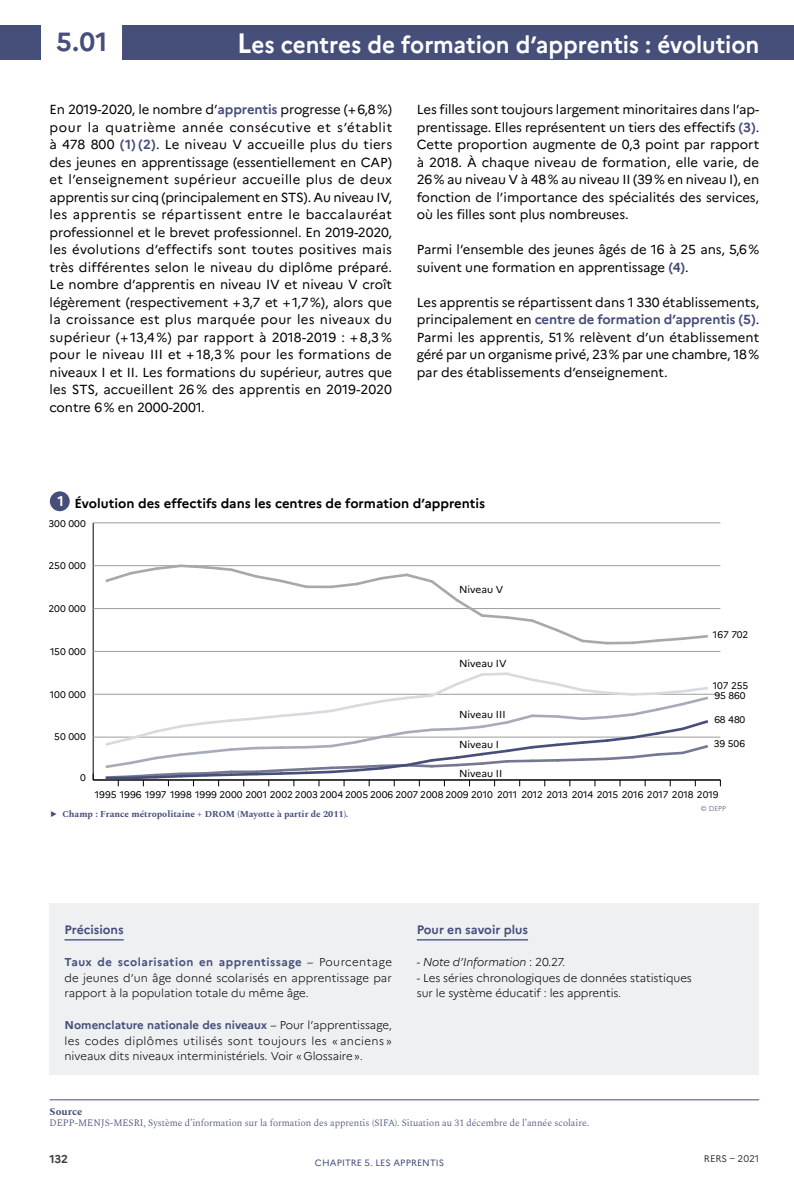
<style>
.page{position:relative;width:794px;height:1191px;background:#fff}
.page>*{position:absolute;margin:0;border:0;box-sizing:border-box;transform-origin:0 0}
.N__page_fiche{font:700 26.25px "Marianne";color:#464e7a}
.Titre_fiche{font:700 23.62px "Marianne";letter-spacing:-.005em;color:#fff;scale:.95 1}
.N__figure{font:700 14px "Marianne";color:#fff}
.texte_courant{font:13.12px/17.5px "Marianne";letter-spacing:-.005em;color:#000;text-align:justify}
.titre_figure{font:700 13.12px "Marianne";color:#000}
.titre_Pour_en_savoir{font:700 12.25px "Marianne";color:#464e7a}
.titre_Précisions{font:700 12.25px "Marianne";color:#464e7a}
.txt_Précisions{font:300 11.38px/15.8px "Marianne";letter-spacing:-.005em;color:#000;text-align:justify}
.t1{font:italic 300 11.38px "Marianne";letter-spacing:-.005em;color:#000}
.t2{font:700 11.38px "Marianne";color:#3c3c3b}
.titre_Source{font:700 10.5px "Spectral";color:#464e7a}
.t3{font:10.15px "Marianne";color:#000}
.t4{font:9.62px/10px "Marianne";color:#000}
.txt_sources{font:300 9.62px "Spectral";color:#464e7a}
.t5{font:9.62px "Marianne";letter-spacing:-.005em;color:#3c3c3b}
.t6{font:700 9.1px "Spectral";color:#464e7a}
.t7{font:9.1px "Marianne";letter-spacing:.01em;color:#464e7a}
.figure_et_tableaux{font:300 7px "Marianne";color:#464e7a}
.s1{font-size:28px}
.s2{font-weight:700;color:#464e7a}
.s3{font-style:normal}
</style>
<div class="page">
<div style="left:0;top:25px;width:794px;height:35px;background:#464e7a"></div>
<div style="left:42px;top:19px;width:80px;height:44px;background:#fff"></div>
<hr style="left:50px;top:1099px;width:709px;height:1px;background:#464e7a">
<div style="left:50px;top:903px;width:709px;height:172px;background:#eef0f2"></div>
<hr style="left:64px;top:939px;width:60px;height:1px;background:#464e7a">
<hr style="left:417px;top:939px;width:111px;height:1px;background:#464e7a">
<div style="left:50px;top:491px;width:20px;height:20px;background:#464e7a;border-radius:50%"></div>
<hr style="left:93px;top:523px;width:1px;height:257px;background:#000">
<hr style="left:93px;top:779px;width:627px;height:1px;background:#000">
<hr style="left:93px;top:737px;width:627px;height:1px;background:#9d9d9c">
<hr style="left:93px;top:694px;width:627px;height:1px;background:#9d9d9c">
<hr style="left:93px;top:651px;width:627px;height:1px;background:#9d9d9c">
<hr style="left:93px;top:608px;width:627px;height:1px;background:#9d9d9c">
<hr style="left:93px;top:565px;width:627px;height:1px;background:#9d9d9c">
<hr style="left:93px;top:522px;width:627px;height:1px;background:#9d9d9c">
<svg style="left:102px;top:564px;width:207px;height:25px"></svg>
<hr style="left:306px;top:585px;width:25px;height:3px;background:#a8a8a7">
<svg style="left:328px;top:573px;width:282px;height:72px"></svg>
<hr style="left:607px;top:641px;width:25px;height:3px;background:#a8a8a7">
<svg style="left:630px;top:635px;width:78px;height:10px"></svg>
<svg style="left:103px;top:672px;width:608px;height:114px"></svg>
<p class="N__page_fiche" style="left:56px;top:26px;width:53px">5.01</p>
<p class="Titre_fiche" style="left:237px;top:30px;width:551px"><span class="s1">L</span>es centres de formation d’apprentis : évolution</p>
<p class="texte_courant" style="left:50px;top:101px;width:344px">En 2019-2020, le nombre d’<span class="s2">apprentis</span> progresse (+6,8%) pour la quatrième année consécutive et s’établit à 478 800 <span class="s2">(1)(2)</span>. Le niveau V accueille plus du tiers des jeunes en apprentissage (essentiellement en CAP) et l’enseignement supérieur accueille plus de deux apprentis sur cinq (principalement en STS). Au niveau IV, les apprentis se répartissent entre le baccalauréat professionnel et le brevet professionnel. En 2019-2020, les évolutions d’effectifs sont toutes positives mais très différentes selon le niveau du diplôme préparé.<br>Le nombre d’apprentis en niveau IV et niveau V croît légèrement (respectivement +3,7 et +1,7%), alors que la croissance est plus marquée pour les niveaux du supérieur (+ 13,4 %) par rapport à 2018-2019 : + 8,3 % pour le niveau III et + 18,3 % pour les formations de niveaux I et II. Les formations du supérieur, autres que les STS, accueillent 26 % des apprentis en 2019-2020 contre 6% en 2000-2001.</p>
<p class="texte_courant" style="left:417px;top:101px;width:344px">Les filles sont toujours largement minoritaires dans l’ap&shy;prentissage. Elles représentent un tiers des effectifs <span class="s2">(3)</span>.<br>Cette proportion augmente de 0,3 point par rapport à 2018. À chaque niveau de formation, elle varie, de 26% au niveau V à 48% au niveau II (39% en niveau I), en fonction de l’importance des spécialités des services, où les filles sont plus nombreuses.</p>
<p class="texte_courant" style="left:417px;top:241px;width:344px">Parmi l’ensemble des jeunes âgés de 16 à 25 ans, 5,6% suivent une formation en apprentissage <span class="s2">(4)</span>.</p>
<p class="texte_courant" style="left:417px;top:293px;width:344px">Les apprentis se répartissent dans 1 330 établissements, principalement en <span class="s2">centre de formation d’apprentis (5)</span>.<br>Parmi les apprentis, 51% relèvent d’un établissement géré par un organisme privé, 23% par une chambre, 18% par des établissements d’enseignement.</p>
<p class="N__figure" style="left:57px;top:492px;width:8px">1</p>
<p class="titre_figure" style="left:74px;top:495px;width:412px">Évolution des effectifs dans les centres de formation d’apprentis</p>
<p class="t4" style="left:48px;top:519px;width:39px">300 000</p>
<p class="t4" style="left:49px;top:560px;width:39px">250 000</p>
<p class="t4" style="left:48px;top:603px;width:39px">200 000</p>
<p class="t4" style="left:50px;top:646px;width:37px">150 000</p>
<p class="t4" style="left:50px;top:689px;width:38px">100 000</p>
<p class="t4" style="left:54px;top:732px;width:33px">50 000</p>
<p class="t4" style="left:80px;top:772px;width:7px">0</p>
<p class="t3" style="left:459px;top:583px;width:46px">Niveau V</p>
<p class="t3" style="left:459px;top:657px;width:49px">Niveau IV</p>
<p class="t3" style="left:459px;top:708px;width:48px">Niveau III</p>
<p class="t3" style="left:459px;top:738px;width:42px">Niveau I</p>
<p class="t3" style="left:459px;top:767px;width:45px">Niveau II</p>
<p class="t4" style="left:713px;top:629px;width:37px">167 702</p>
<p class="t4" style="left:713px;top:680px;width:37px">107 255<br>95 860</p>
<p class="t4" style="left:714px;top:714px;width:33px">68 480</p>
<p class="t4" style="left:714px;top:738px;width:33px">39 506</p>
<p class="t4" style="left:95px;top:789px;width:625px">1995 1996 1997 1998 1999 2000 2001 2002 2003 2004 2005 2006 2007 2008 2009 2010 2011 2012 2013 2014 2015 2016 2017 2018 2019</p>
<p class="t6" style="left:50px;top:807px;width:300px">▶ Champ : France métropolitaine + DROM (Mayotte à partir de 2011).</p>
<p class="figure_et_tableaux" style="left:701px;top:804px;width:27px">© DEPP</p>
<p class="titre_Précisions" style="left:64px;top:922px;width:61px">Précisions</p>
<p class="txt_Précisions" style="left:64px;top:953px;width:329px"><span class="s2">Taux de scolarisation en apprentissage</span> – Pourcentage de jeunes d’un âge donné scolarisés en apprentissage par rapport à la population totale du même âge.</p>
<p class="txt_Précisions" style="left:64px;top:1016px;width:329px"><span class="s2">Nomenclature nationale des niveaux</span> – Pour l’apprentissage, les codes diplômes utilisés sont toujours les « anciens » niveaux dits niveaux interministériels. Voir «Glossaire».</p>
<p class="titre_Pour_en_savoir" style="left:417px;top:922px;width:113px">Pour en savoir plus</p>
<p class="t1" style="left:417px;top:954px;width:150px"><span class="s3">-</span> Note d’Information <span class="s3">: 20.27.</span></p>
<p class="txt_Précisions" style="left:417px;top:969px;width:276px">- Les séries chronologiques de données statistiques sur le système éducatif : les apprentis.</p>
<p class="titre_Source" style="left:50px;top:1103px;width:34px">Source</p>
<p class="txt_sources" style="left:50px;top:1116px;width:541px">DEPP-MENJS-MESRI, Système d’information sur la formation des apprentis (SIFA). Situation au 31 décembre de l’année scolaire.</p>
<p class="t2" style="left:50px;top:1152px;width:20px">132</p>
<p class="t7" style="left:315px;top:1157px;width:85px">CHAPITRE 5. Les appre</p>
<p class="t7" style="left:422px;top:1157px;width:23px">ntis</p>
<p class="t5" style="left:704px;top:1153px;width:57px">RERS – 2021</p>
</div>
